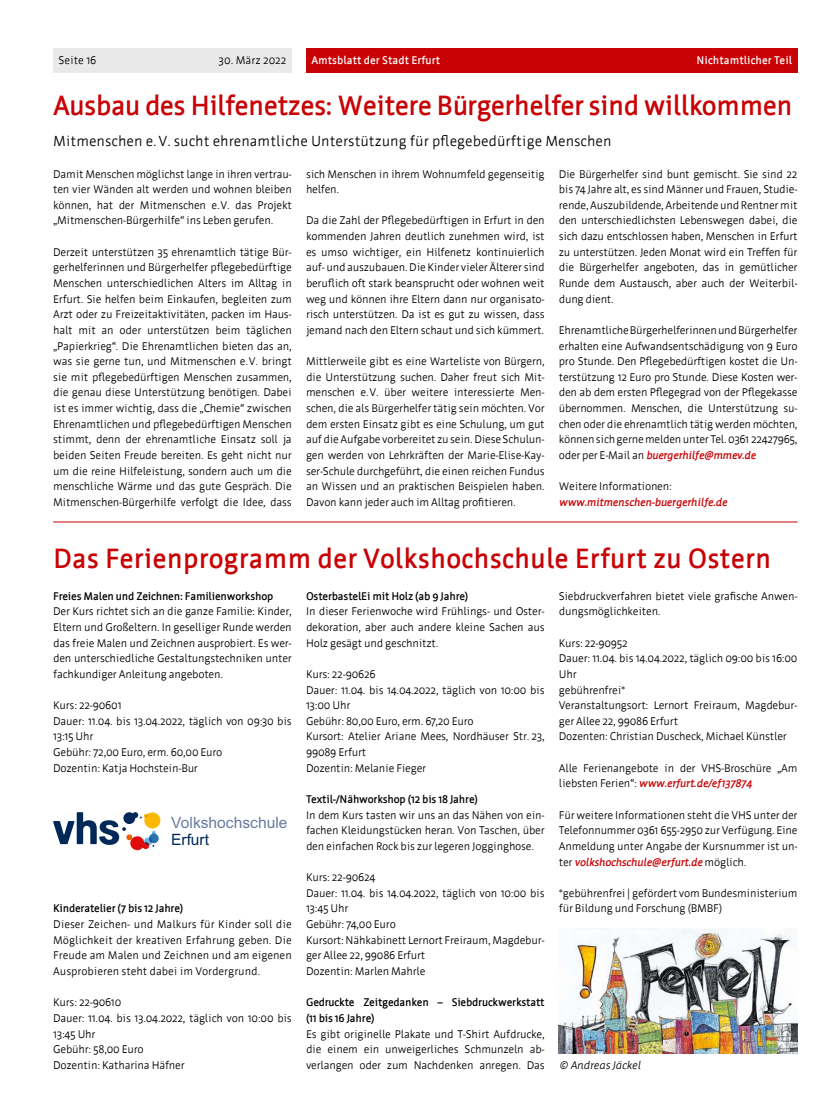
<style>
.page{position:relative;width:833px;height:1117px;background:#fff}
.page>*{position:absolute;margin:0;border:0;box-sizing:border-box;transform-origin:0 0}
.H1-u1{font:700 27.5px "Werk";letter-spacing:-.025em;color:#c80205}
.H1-u1-2{font:700 27.5px "Werk";color:#c80205}
.t1{font:15.62px/16.8px "Arial";color:#657c9f}
.P-uz{font:14.38px "Werk";color:#000}
.P-Normal{font:11px/15.6px "Werk";letter-spacing:-.02em;color:#000;text-align:justify}
.P-Normal1{font:11px/15.6px "Werk";letter-spacing:-.02em;color:#000}
.P-zu{font:700 11px/15.6px "Werk";letter-spacing:-.02em;color:#000}
.P-Normal-2{font:italic 700 11px/15.6px "Werk";letter-spacing:-.02em;color:#c80205}
.t2{font:700 11px "Werk";color:#fff}
.t3{font:italic 11px "Werk";letter-spacing:-.02em;color:#000}
.P-Normal-3{font:11px "Werk";color:#000}
.s1{font-weight:700;font-style:italic;color:#c80205}
.s2{font-weight:400;font-style:normal;color:#000}
.s3{color:#002959}
</style>
<div class="page">
<div style="left:53px;top:48px;width:239px;height:25px;background:#e9e9e9"></div>
<div style="left:306px;top:48px;width:491px;height:25px;background:#c80205"></div>
<svg style="left:53px;top:812px;width:107px;height:38px"></svg>
<img style="left:559px;top:928px;width:238px;height:124px">
<hr style="left:53px;top:521px;width:744px;height:1px;background:#c80205">
<p class="P-Normal" style="left:58px;top:53px;width:39px">Seite 16</p>
<p class="P-Normal-3" style="left:219px;top:54px;width:69px">30. März 2022</p>
<p class="t2" style="left:311px;top:55px;width:131px">Amtsblatt der Stadt Erfurt</p>
<p class="t2" style="left:696px;top:55px;width:97px">Nichtamtlicher Teil</p>
<h1 class="H1-u1" style="left:53px;top:90px;width:741px">Ausbau des Hilfenetzes: Weitere Bürgerhelfer sind willkommen</h1>
<p class="P-uz" style="left:53px;top:133px;width:560px">Mitmenschen e.V. sucht ehrenamtliche Unterstützung für pflegebedürftige Menschen</p>
<p class="P-Normal" style="left:53px;top:166px;width:240px">Damit Menschen möglichst lange in ihren vertrau&shy;ten vier Wänden alt werden und wohnen bleiben können, hat der Mitmenschen e.V. das Projekt „Mitmenschen-Bürgerhilfe“ ins Leben gerufen.</p>
<p class="P-Normal" style="left:53px;top:244px;width:240px">Derzeit unterstützen 35 ehrenamtlich tätige Bür&shy;gerhelferinnen und Bürgerhelfer pflegebedürftige Menschen unterschiedlichen Alters im Alltag in Erfurt. Sie helfen beim Einkaufen, begleiten zum Arzt oder zu Freizeitaktivitäten, packen im Haus&shy;halt mit an oder unterstützen beim täglichen „Papierkrieg“. Die Ehrenamtlichen bieten das an, was sie gerne tun, und Mitmenschen e.V. bringt sie mit pflegebedürftigen Menschen zusammen, die genau diese Unterstützung benötigen. Dabei ist es immer wichtig, dass die „Chemie“ zwischen Ehrenamtlichen und pflegebedürftigen Menschen stimmt, denn der ehrenamtliche Einsatz soll ja beiden Seiten Freude bereiten. Es geht nicht nur um die reine Hilfeleistung, sondern auch um die menschliche Wärme und das gute Gespräch. Die Mitmenschen-Bürgerhilfe verfolgt die Idee, dass</p>
<p class="P-Normal" style="left:306px;top:166px;width:240px">sich Menschen in ihrem Wohnumfeld gegenseitig helfen.</p>
<p class="P-Normal" style="left:306px;top:213px;width:240px">Da die Zahl der Pflegebedürftigen in Erfurt in den kommenden Jahren deutlich zunehmen wird, ist es umso wichtiger, ein Hilfenetz kontinuierlich auf- und auszubauen. Die Kinder vieler Älterer sind beruflich oft stark beansprucht oder wohnen weit weg und können ihre Eltern dann nur organisato&shy;risch unterstützen. Da ist es gut zu wissen, dass jemand nach den Eltern schaut und sich kümmert.</p>
<p class="P-Normal" style="left:306px;top:353px;width:240px">Mittlerweile gibt es eine Warteliste von Bürgern, die Unterstützung suchen. Daher freut sich Mit&shy;menschen e.V. über weitere interessierte Men&shy;schen, die als Bürgerhelfer tätig sein möchten. Vor dem ersten Einsatz gibt es eine Schulung, um gut auf die Aufgabe vorbereitet zu sein. Diese Schulun&shy;gen werden von Lehrkräften der Marie-Elise-Kay&shy;ser-Schule durchgeführt, die einen reichen Fundus an Wissen und an praktischen Beispielen haben.<br>Davon kann jeder auch im Alltag profitieren.</p>
<p class="P-Normal" style="left:559px;top:166px;width:240px">Die Bürgerhelfer sind bunt gemischt. Sie sind 22 bis 74 Jahre alt, es sind Männer und Frauen, Studie&shy;rende, Auszubildende, Arbeitende und Rentner mit den unterschiedlichsten Lebenswegen dabei, die sich dazu entschlossen haben, Menschen in Erfurt zu unterstützen. Jeden Monat wird ein Treffen für die Bürgerhelfer angeboten, das in gemütlicher Runde dem Austausch, aber auch der Weiterbil&shy;dung dient.</p>
<p class="P-Normal" style="left:559px;top:322px;width:240px">Ehrenamtliche Bürgerhelferinnen und Bürgerhelfer erhalten eine Aufwandsentschädigung von 9 Euro pro Stunde. Den Pflegebedürftigen kostet die Un&shy;terstützung 12 Euro pro Stunde. Diese Kosten wer&shy;den ab dem ersten Pflegegrad von der Pflegekasse übernommen. Menschen, die Unterstützung su&shy;chen oder die ehrenamtlich tätig werden möchten, können sich gerne melden unter Tel. 0361 22427965, oder per E-Mail an <span class="s1">buergerhilfe@mmev.de</span></p>
<p class="P-Normal-2" style="left:559px;top:478px;width:170px"><span class="s2">Weitere Informationen: </span>www.mitmenschen-buergerhilfe.de</p>
<h1 class="H1-u1-2" style="left:53px;top:544px;width:719px">Das Ferienprogramm der Volkshochschule Erfurt zu Ostern</h1>
<p class="P-zu" style="left:53px;top:588px;width:222px">Freies Malen und Zeichnen: Familienworkshop</p>
<p class="P-Normal" style="left:53px;top:603px;width:240px">Der Kurs richtet sich an die ganze Familie: Kinder, Eltern und Großeltern. In geselliger Runde werden das freie Malen und Zeichnen ausprobiert. Es wer&shy;den unterschiedliche Gestaltungstechniken unter fachkundiger Anleitung angeboten.</p>
<p class="P-Normal1" style="left:53px;top:697px;width:70px">Kurs: 22-90601</p>
<p class="P-Normal1" style="left:53px;top:713px;width:240px">Dauer: 11.04. bis 13.04.2022, täglich von 09:30 bis<br>13:15 Uhr</p>
<p class="P-Normal1" style="left:53px;top:744px;width:171px">Gebühr: 72,00 Euro, erm. 60,00 Euro</p>
<p class="P-Normal1" style="left:53px;top:760px;width:146px">Dozentin: Katja Hochstein-Bur</p>
<p class="P-Normal" style="left:559px;top:588px;width:240px">Siebdruckverfahren bietet viele grafische Anwen&shy;dungsmöglichkeiten.</p>
<p class="P-Normal1" style="left:559px;top:635px;width:71px">Kurs: 22-90952</p>
<p class="P-Normal1" style="left:559px;top:650px;width:240px">Dauer: 11.04. bis 14.04.2022, täglich 09:00 bis 16:00<br>Uhr</p>
<p class="P-Normal1" style="left:559px;top:681px;width:68px">gebührenfrei*</p>
<p class="P-Normal1" style="left:559px;top:697px;width:240px">Veranstaltungsort: Lernort Freiraum, Magdebur&shy;ger Allee 22, 99086 Erfurt</p>
<p class="P-Normal" style="left:559px;top:728px;width:229px">Dozenten: Christian Duscheck, Michael Künstler</p>
<p class="P-Normal" style="left:559px;top:760px;width:240px">Alle Ferienangebote in der VHS-Broschüre „Am liebsten Ferien“: <span class="s1">www.erfurt.de/ef137874</span></p>
<p class="P-Normal" style="left:559px;top:806px;width:240px">Für weitere Informationen steht die VHS unter der Telefonnummer 0361 655-2950 zur Verfügung. Eine Anmeldung unter Angabe der Kursnummer ist un&shy;ter <span class="s1">volkshochschule@erfurt.de</span> möglich.</p>
<p class="P-Normal" style="left:559px;top:885px;width:240px">*gebührenfrei | gefördert vom Bundesministerium für Bildung und Forschung (BMBF)</p>
<p class="P-zu" style="left:306px;top:588px;width:164px">OsterbastelEi mit Holz (ab 9 Jahre)</p>
<p class="P-Normal" style="left:306px;top:603px;width:240px">In dieser Ferienwoche wird Frühlings- und Oster&shy;dekoration, aber auch andere kleine Sachen aus Holz gesägt und geschnitzt.</p>
<p class="P-Normal1" style="left:306px;top:666px;width:71px">Kurs: 22-90626</p>
<p class="P-Normal1" style="left:306px;top:681px;width:240px">Dauer: 11.04. bis 14.04.2022, täglich von 10:00 bis<br>13:00 Uhr</p>
<p class="P-Normal1" style="left:306px;top:713px;width:169px">Gebühr: 80,00 Euro, erm. 67,20 Euro</p>
<p class="P-Normal1" style="left:306px;top:728px;width:240px">Kursort: Atelier Ariane Mees, Nordhäuser Str. 23,<br>99089 Erfurt</p>
<p class="P-Normal" style="left:306px;top:760px;width:122px">Dozentin: Melanie Fieger</p>
<p class="P-zu" style="left:306px;top:791px;width:173px">Textil-/Nähworkshop (12 bis 18 Jahre)</p>
<p class="P-Normal" style="left:306px;top:806px;width:240px">In dem Kurs tasten wir uns an das Nähen von ein&shy;fachen Kleidungstücken heran. Von Taschen, über den einfachen Rock bis zur legeren Jogginghose.</p>
<p class="P-Normal1" style="left:306px;top:869px;width:71px">Kurs: 22-90624</p>
<p class="P-Normal1" style="left:306px;top:885px;width:240px">Dauer: 11.04. bis 14.04.2022, täglich von 10:00 bis<br>13:45 Uhr</p>
<p class="P-Normal1" style="left:306px;top:916px;width:91px">Gebühr: 74,00 Euro</p>
<p class="P-Normal1" style="left:306px;top:931px;width:240px">Kursort: Nähkabinett Lernort Freiraum, Magdebur&shy;ger Allee 22, 99086 Erfurt</p>
<p class="P-Normal" style="left:306px;top:963px;width:121px">Dozentin: Marlen Mahrle</p>
<p class="P-zu" style="left:306px;top:994px;width:240px">Gedruckte Zeitgedanken – Siebdruckwerkstatt (11 bis 16 Jahre)</p>
<p class="P-Normal" style="left:306px;top:1025px;width:240px">Es gibt originelle Plakate und T-Shirt Aufdrucke, die einem ein unweigerliches Schmunzeln ab&shy;verlangen oder zum Nachdenken anregen. Das</p>
<p class="t1" style="left:171px;top:813px;width:118px">Volkshochschule<br><span class="s3">Erfurt</span></p>
<p class="P-zu" style="left:53px;top:900px;width:132px">Kinderatelier (7 bis 12 Jahre)</p>
<p class="P-Normal" style="left:53px;top:916px;width:240px">Dieser Zeichen- und Malkurs für Kinder soll die Möglichkeit der kreativen Erfahrung geben. Die Freude am Malen und Zeichnen und am eigenen Ausprobieren steht dabei im Vordergrund.</p>
<p class="P-Normal1" style="left:53px;top:994px;width:70px">Kurs: 22-90610</p>
<p class="P-Normal1" style="left:53px;top:1010px;width:240px">Dauer: 11.04. bis 13.04.2022, täglich von 10:00 bis<br>13:45 Uhr</p>
<p class="P-Normal1" style="left:53px;top:1041px;width:92px">Gebühr: 58,00 Euro</p>
<p class="P-Normal" style="left:53px;top:1056px;width:133px">Dozentin: Katharina Häfner</p>
<p class="t3" style="left:559px;top:1058px;width:83px">© Andreas Jäckel</p>
</div>
